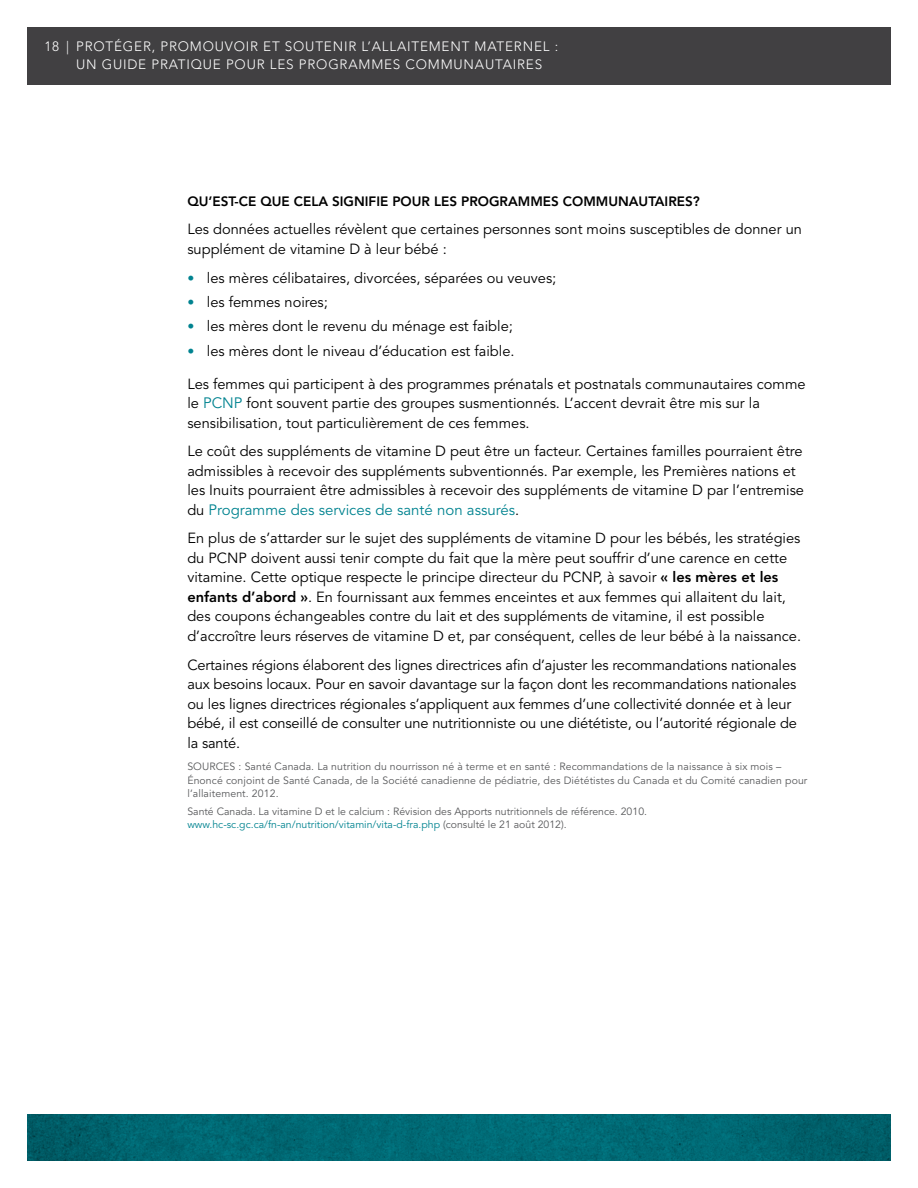
<style>
.page{position:relative;width:918px;height:1188px;background:#fff}
.page>*{position:absolute;margin:0;border:0;box-sizing:border-box;transform-origin:0 0}
.t1{font:15px "Avenir LT Std";color:#008390}
.t2{font:14.7px/19.5px "Avenir LT Std";color:#000}
.t3{font:300 13.5px/18px "Avenir LT Std";letter-spacing:.06em;color:#fff}
.t4{font:800 13.5px "Avenir LT Std";color:#000}
.t5{font:10.5px/13.5px "Avenir LT Std";letter-spacing:.01em;color:#58595b}
.s1{font-size:13.8px;color:#008390}
.s2{font-size:15px;color:#008390}
.s3{font-size:14.7px;color:#000}
.s4{font-weight:800}
.s5{color:#008390}
</style>
<div class="page">
<svg style="left:27px;top:1115px;width:864px;height:46px;background:#006670"></svg>
<div style="left:27px;top:27px;width:864px;height:57px;background:#414042"></div>
<p class="t3" style="left:76px;top:37px;width:484px;text-indent:-32px">18 | PROTÉGER, PROMOUVOIR ET SOUTENIR L’ALLAITEMENT MATERNEL :<br>UN GUIDE PRATIQUE POUR LES PROGRAMMES COMMUNAUTAIRES</p>
<p class="t4" style="left:187px;top:193px;width:514px">QU’EST-CE QUE CELA SIGNIFIE POUR LES PROGRAMMES COMMUNAUTAIRES?</p>
<p class="t2" style="left:187px;top:220px;width:616px">Les données actuelles révèlent que certaines personnes sont moins susceptibles de donner un supplément de vitamine D à leur bébé :</p>
<p class="t2" style="left:187px;top:268px;width:370px"><span class="s1">•</span> les mères célibataires, divorcées, séparées ou veuves;</p>
<p class="t2" style="left:187px;top:293px;width:142px"><span class="s1">•</span> les femmes noires;</p>
<p class="t2" style="left:187px;top:317px;width:327px"><span class="s1">•</span> les mères dont le revenu du ménage est faible;</p>
<p class="t2" style="left:187px;top:341px;width:329px"><span class="s1">•</span> les mères dont le niveau d’éducation est faible.</p>
<p class="t2" style="left:187px;top:374px;width:620px">Les femmes qui participent à des programmes prénatals et postnatals communautaires comme le <span class="s2">PCNP</span> font souvent partie des groupes susmentionnés. L’accent devrait être mis sur la sensibilisation, tout particulièrement de ces femmes.</p>
<p class="t2" style="left:187px;top:442px;width:618px">Le coût des suppléments de vitamine D peut être un facteur. Certaines familles pourraient être admissibles à recevoir des suppléments subventionnés. Par exemple, les Premières nations et les Inuits pourraient être admissibles à recevoir des suppléments de vitamine D par l’entremise</p>
<p class="t1" style="left:187px;top:501px;width:333px"><span class="s3">du</span> Programme des services de santé non assurés<span class="s3">.</span></p>
<p class="t2" style="left:187px;top:529px;width:615px">En plus de s’attarder sur le sujet des suppléments de vitamine D pour les bébés, les stratégies du PCNP doivent aussi tenir compte du fait que la mère peut souffrir d’une carence en cette vitamine. Cette optique respecte le principe directeur du PCNP, à savoir <span class="s4">« les mères et les enfants d’abord »</span>. En fournissant aux femmes enceintes et aux femmes qui allaitent du lait, des coupons échangeables contre du lait et des suppléments de vitamine, il est possible d’accroître leurs réserves de vitamine D et, par conséquent, celles de leur bébé à la naissance.</p>
<p class="t2" style="left:187px;top:655px;width:611px">Certaines régions élaborent des lignes directrices afin d’ajuster les recommandations nationales aux besoins locaux. Pour en savoir davantage sur la façon dont les recommandations nationales ou les lignes directrices régionales s’appliquent aux femmes d’une collectivité donnée et à leur bébé, il est conseillé de consulter une nutritionniste ou une diététiste, ou l’autorité régionale de la santé.</p>
<p class="t5" style="left:187px;top:760px;width:622px">SOURCES : Santé Canada. La nutrition du nourrisson né à terme et en santé : Recommandations de la naissance à six mois –<br>Énoncé conjoint de Santé Canada, de la Société canadienne de pédiatrie, des Diététistes du Canada et du Comité canadien pour l’allaitement. 2012.</p>
<p class="t5" style="left:187px;top:805px;width:461px">Santé Canada. La vitamine D et le calcium : Révision des Apports nutritionnels de référence. 2010. <span class="s5">www.hc-sc.gc.ca/fn-an/nutrition/vitamin/vita-d-fra.php</span> (consulté le 21 août 2012).</p>
</div>
